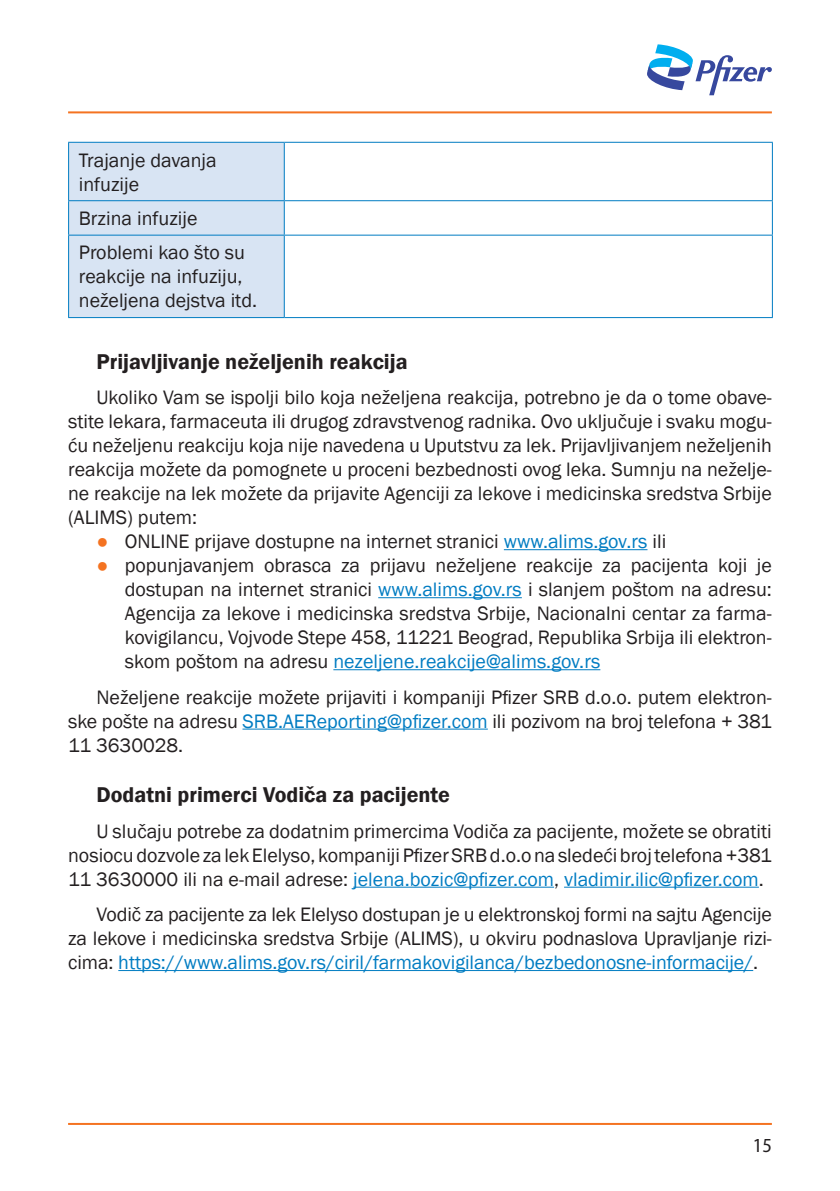
<style>
.page{position:relative;width:840px;height:1191px;background:#fff}
.page>*{position:absolute;margin:0;border:0;box-sizing:border-box;transform-origin:0 0}
.t1{font:600 22px "Franklin Gothic";color:#231f20}
.t2{font:20px/24px "Franklin Gothic";color:#231f20;text-align:justify}
.t3{font:semi-condensed 20px "Myriad Pro";color:#231f20}
.s1{color:#f47321}
.s2{color:#007cc2}
</style>
<div class="page">
<hr style="left:68px;top:1123px;width:703px;height:2px;background:#f47321">
<hr style="left:68px;top:111px;width:703px;height:2px;background:#f47321">
<hr style="left:503px;top:549px;width:144px;height:1px;background:#007cc2">
<hr style="left:378px;top:597px;width:143px;height:1px;background:#007cc2">
<hr style="left:333px;top:669px;width:267px;height:1px;background:#007cc2">
<hr style="left:242px;top:728px;width:245px;height:1px;background:#007cc2">
<hr style="left:353px;top:886px;width:200px;height:1px;background:#007cc2">
<hr style="left:563px;top:886px;width:195px;height:1px;background:#007cc2">
<hr style="left:118px;top:970px;width:634px;height:1px;background:#007cc2">
<div style="left:69px;top:143px;width:214px;height:174px;background:#d8e4f3"></div>
<hr style="left:68px;top:142px;width:216px;height:1px;background:#007cc2">
<hr style="left:68px;top:143px;width:1px;height:57px;background:#007cc2">
<hr style="left:284px;top:142px;width:488px;height:1px;background:#007cc2">
<hr style="left:283px;top:143px;width:1px;height:57px;background:#007cc2">
<hr style="left:771px;top:143px;width:1px;height:57px;background:#007cc2">
<hr style="left:68px;top:200px;width:216px;height:1px;background:#007cc2">
<hr style="left:68px;top:201px;width:1px;height:34px;background:#007cc2">
<hr style="left:284px;top:200px;width:488px;height:1px;background:#007cc2">
<hr style="left:283px;top:201px;width:1px;height:34px;background:#007cc2">
<hr style="left:771px;top:201px;width:1px;height:34px;background:#007cc2">
<hr style="left:68px;top:235px;width:216px;height:1px;background:#007cc2">
<hr style="left:68px;top:236px;width:1px;height:81px;background:#007cc2">
<hr style="left:284px;top:235px;width:488px;height:1px;background:#007cc2">
<hr style="left:283px;top:236px;width:1px;height:81px;background:#007cc2">
<hr style="left:771px;top:236px;width:1px;height:81px;background:#007cc2">
<hr style="left:68px;top:317px;width:216px;height:1px;background:#007cc2">
<hr style="left:284px;top:317px;width:488px;height:1px;background:#007cc2">
<svg style="left:647px;top:44px;width:124px;height:51px"></svg>
<p class="t2" style="left:79px;top:148px;width:139px">Trajanje davanja infuzije</p>
<p class="t2" style="left:79px;top:201px;width:167px;line-height:34.4px">Brzina infuzije<br>Problemi kao što su</p>
<p class="t2" style="left:79px;top:265px;width:180px">reakcije na infuziju, neželjena dejstva itd.</p>
<p class="t1" style="left:96px;top:348px;width:312px">Prijavljivanje neželjenih reakcija</p>
<p class="t2" style="left:68px;top:386px;width:705px;text-indent:28px">Ukoliko Vam se ispolji bilo koja neželjena reakcija, potrebno je da o tome obave&shy;stite lekara, farmaceuta ili drugog zdravstvenog radnika. Ovo uključuje i svaku mogu&shy;ću neželjenu reakciju koja nije navedena u Uputstvu za lek. Prijavljivanjem neželjenih reakcija možete da pomognete u proceni bezbednosti ovog leka. Sumnju na neželje&shy;ne reakcije na lek možete da prijavite Agenciji za lekove i medicinska sredstva Srbije (ALIMS) putem:</p>
<p class="t2" style="left:96px;top:530px;width:571px"><span class="s1">●</span> ONLINE prijave dostupne na internet stranici <span class="s2">www.alims.gov.rs</span> ili</p>
<p class="t2" style="left:125px;top:554px;width:648px;text-indent:-28px"><span class="s1">●</span> popunjavanjem obrasca za prijavu neželjene reakcije za pacijenta koji je dostupan na internet stranici <span class="s2">www.alims.gov.rs</span> i slanjem poštom na adresu:<br>Agencija za lekove i medicinska sredstva Srbije, Nacionalni centar za farma&shy;kovigilancu, Vojvode Stepe 458, 11221 Beograd, Republika Srbija ili elektron&shy;skom poštom na adresu <span class="s2">nezeljene.reakcije@alims.gov.rs</span></p>
<p class="t2" style="left:68px;top:685px;width:705px;text-indent:28px">Neželjene reakcije možete prijaviti i kompaniji Pfizer SRB d.o.o. putem elektron&shy;ske pošte na adresu <span class="s2">SRB.AEReporting@pfizer.com</span> ili pozivom na broj telefona + 381<br>11 3630028.</p>
<p class="t1" style="left:96px;top:781px;width:355px">Dodatni primerci Vodiča za pacijente</p>
<p class="t2" style="left:68px;top:819px;width:704px;text-indent:28px">U slučaju potrebe za dodatnim primercima Vodiča za pacijente, možete se obratiti nosiocu dozvole za lek Elelyso, kompaniji Pfizer SRB d.o.o na sledeći broj telefona +381<br>11 3630000 ili na e-mail adrese: <span class="s2">jelena.bozic@pfizer.com</span>, <span class="s2">vladimir.ilic@pfizer.com</span>.</p>
<p class="t2" style="left:68px;top:902px;width:705px;text-indent:28px">Vodič za pacijente za lek Elelyso dostupan je u elektronskoj formi na sajtu Agencije za lekove i medicinska sredstva Srbije (ALIMS), u okviru podnaslova Upravljanje rizi&shy;cima: <span class="s2">https://www.alims.gov.rs/ciril/farmakovigilanca/bezbedonosne-informacije/</span>.</p>
<p class="t3" style="left:752px;top:1133px;width:20px">15</p>
</div>
